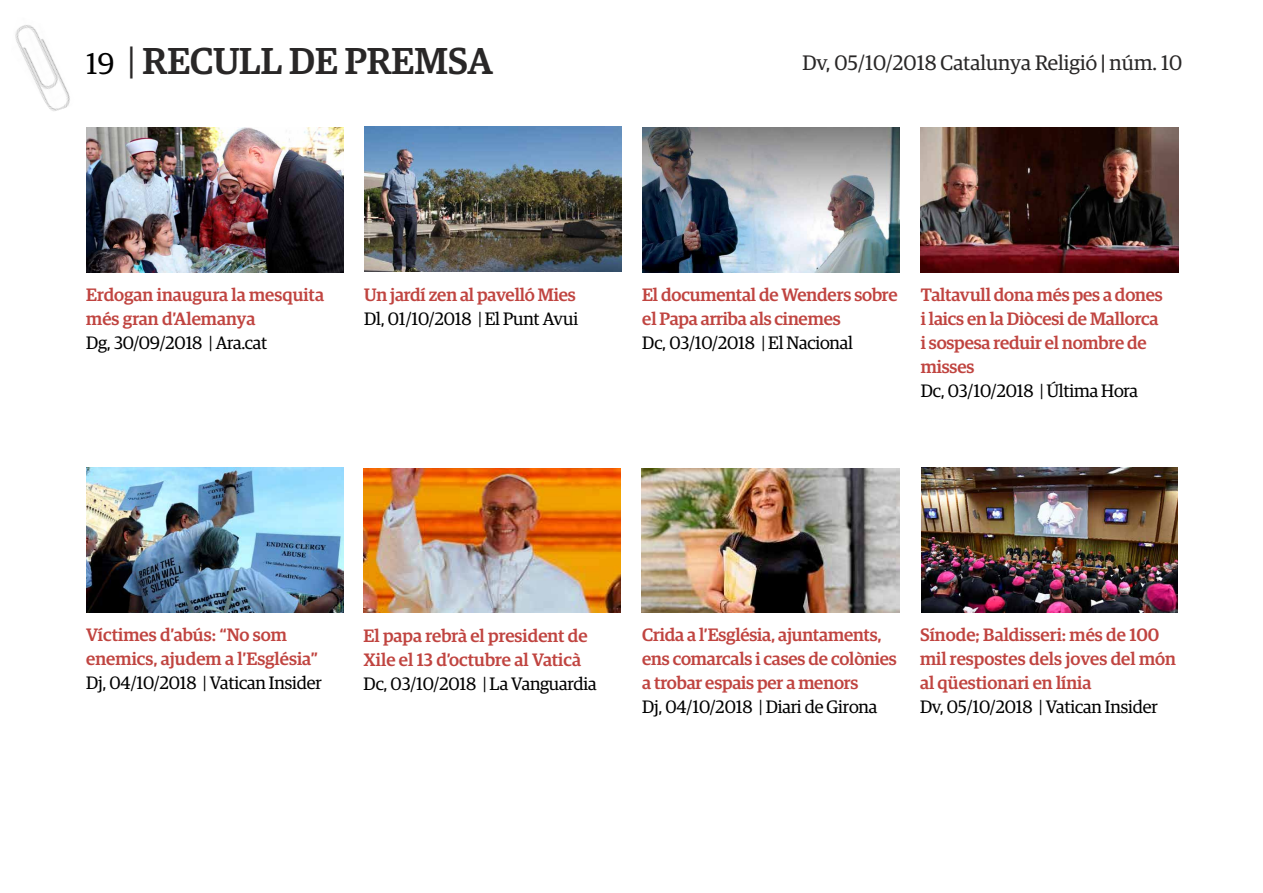
<style>
.page{position:relative;width:1263px;height:893px;background:#fff}
.page>*{position:absolute;margin:0;border:0;box-sizing:border-box;transform-origin:0 0}
.t1{font:500 37.5px "Guardian Egyp";color:#292727}
.t2{font:21px "Guardian Egyp";color:#292727}
.t3{font:500 18px/24px "Guardian Egyp";letter-spacing:-.01em;color:#c04440}
.t4{font:18px "Guardian Egyp";letter-spacing:-.01em;color:#000}
.s1{font-weight:400;font-size:30px;color:#000}
.s2{font-weight:400}
.s3{font-weight:500}
</style>
<div class="page">
<img style="left:15px;top:25px;width:55px;height:86px">
<img style="left:642px;top:128px;width:257px;height:144px">
<img style="left:86px;top:128px;width:257px;height:144px">
<img style="left:86px;top:468px;width:257px;height:144px">
<img style="left:921px;top:128px;width:257px;height:144px">
<img style="left:364px;top:127px;width:257px;height:144px">
<img style="left:642px;top:468px;width:257px;height:144px">
<img style="left:921px;top:468px;width:256px;height:144px">
<img style="left:363px;top:468px;width:258px;height:145px">
<h1 class="t1" style="left:86px;top:34px;width:409px"><span class="s1">19</span> <span class="s2">|</span> RECULL DE PREMSA</h1>
<p class="t2" style="left:802px;top:49px;width:381px">Dv, 05/10/2018 Catalunya Religió <span class="s3">|</span> núm. 10</p>
<p class="t3" style="left:86px;top:282px;width:239px">Erdogan inaugura la mesquita més gran d’Alemanya</p>
<p class="t4" style="left:86px;top:331px;width:182px">Dg, 30/09/2018 | Ara.cat</p>
<p class="t3" style="left:364px;top:281px;width:213px">Un jardí zen al pavelló Mies</p>
<p class="t4" style="left:364px;top:306px;width:216px">Dl, 01/10/2018 | El Punt Avui</p>
<p class="t3" style="left:642px;top:282px;width:257px">El documental de Wenders sobre el Papa arriba als cinemes</p>
<p class="t4" style="left:642px;top:331px;width:212px">Dc, 03/10/2018 | El Nacional</p>
<p class="t3" style="left:921px;top:282px;width:244px">Taltavull dona més pes a dones i laics en la Diòcesi de Mallorca i sospesa reduir el nombre de misses</p>
<p class="t4" style="left:921px;top:379px;width:219px">Dc, 03/10/2018 | Última Hora</p>
<p class="t3" style="left:86px;top:622px;width:233px">Víctimes d’abús: “No som enemics, ajudem a l’Església”</p>
<p class="t4" style="left:86px;top:671px;width:237px">Dj, 04/10/2018 | Vatican Insider</p>
<p class="t3" style="left:364px;top:622px;width:226px">El papa rebrà el president de<br>Xile el 13 d’octubre al Vaticà</p>
<p class="t4" style="left:364px;top:671px;width:234px">Dc, 03/10/2018 | La Vanguardia</p>
<p class="t3" style="left:642px;top:622px;width:256px">Crida a l’Església, ajuntaments, ens comarcals i cases de colònies a trobar espais per a menors</p>
<p class="t4" style="left:642px;top:695px;width:237px">Dj, 04/10/2018 | Diari de Girona</p>
<p class="t3" style="left:920px;top:622px;width:257px">Sínode; Baldisseri: més de 100 mil respostes dels joves del món al qüestionari en línia</p>
<p class="t4" style="left:920px;top:695px;width:239px">Dv, 05/10/2018 | Vatican Insider</p>
</div>
